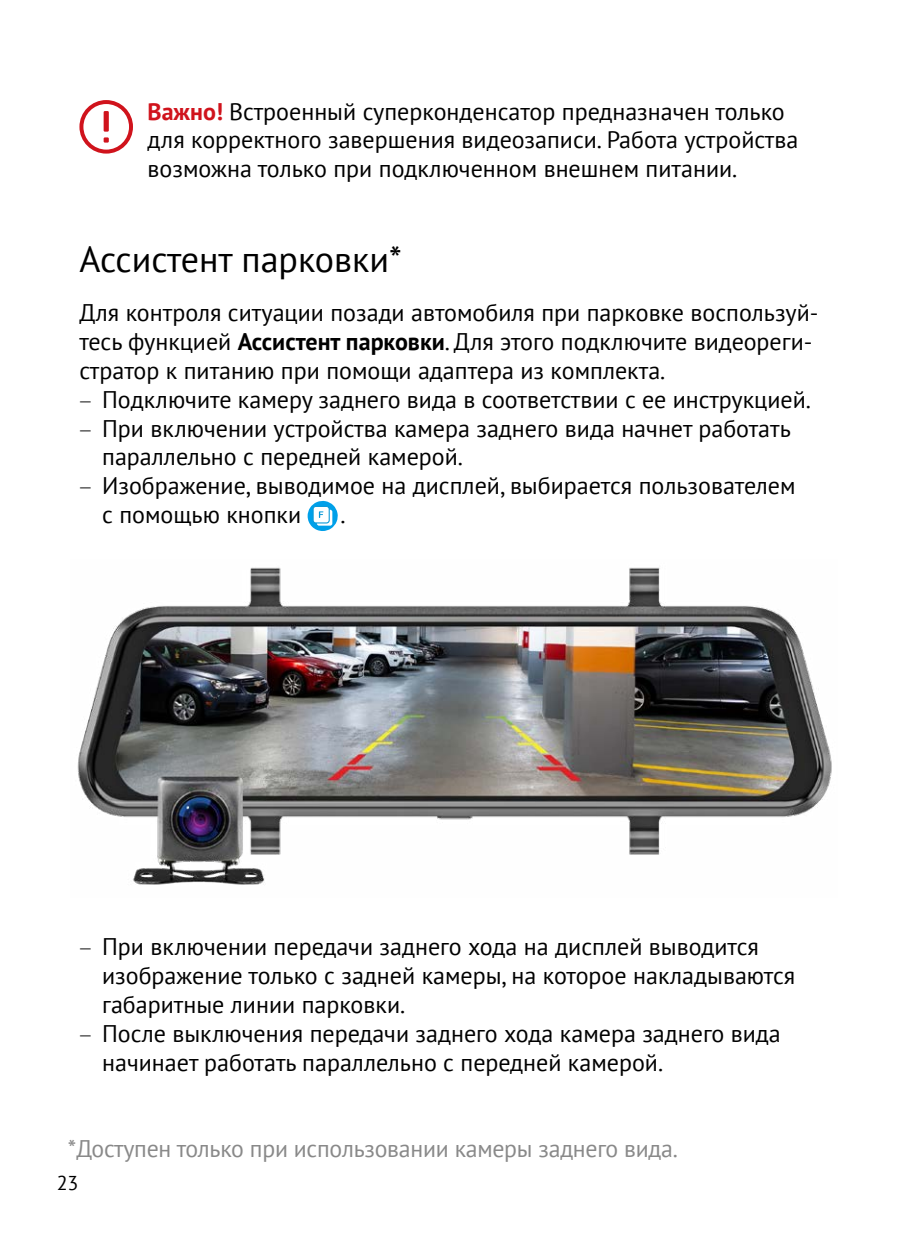
<style>
.page{position:relative;width:908px;height:1248px;background:#fff}
.page>*{position:absolute;margin:0;border:0;box-sizing:border-box;transform-origin:0 0}
.t1{font:36px "PT Sans";color:#000}
.t2{font:24px/28.8px "PT Sans";color:#000}
.t3{font:24px "PT Sans";letter-spacing:-.01em;color:#898989}
.t4{font:20px "PT Sans";color:#000}
.s1{font-weight:700;color:#d0131c}
.s2{font-weight:700}
.s3{font-family:"Myriad Pro";font-weight:300}
</style>
<div class="page">
<svg style="left:307px;top:500px;width:31px;height:31px"></svg>
<img style="left:77px;top:567px;width:755px;height:318px">
<svg style="left:104px;top:137px;width:5px;height:6px"></svg>
<div style="left:104px;top:111px;width:5px;height:21px;background:#d0131c;border-radius:2px"></div>
<div style="left:79px;top:100px;width:54px;height:54px;border:4px solid #d0131c;border-radius:50%"></div>
<p class="t2" style="left:147px;top:96px;width:652px"><span class="s1">Важно!</span> Встроенный суперконденсатор предназначен только для корректного завершения видеозаписи. Работа устройства возможна только при подключенном внешнем питании.</p>
<h1 class="t1" style="left:79px;top:236px;width:324px">Ассистент парковки*</h1>
<p class="t2" style="left:79px;top:298px;width:740px">Для контроля ситуации позади автомобиля при парковке воспользуй&shy;тесь функцией <span class="s2">Ассистент парковки</span>. Для этого подключите видеореги&shy;стратор к питанию при помощи адаптера из комплекта.</p>
<p class="t2" style="left:79px;top:384px;width:732px"><span class="s3">–</span> Подключите камеру заднего вида в соответствии с ее инструкцией.</p>
<p class="t2" style="left:102px;top:413px;width:690px;text-indent:-23px"><span class="s3">–</span> При включении устройства камера заднего вида начнет работать параллельно с передней камерой.</p>
<p class="t2" style="left:102px;top:471px;width:694px;text-indent:-23px"><span class="s3">–</span> Изображение, выводимое на дисплей, выбирается пользователем с помощью кнопки</p>
<p class="t2" style="left:340px;top:499px;width:7px">.</p>
<p class="t2" style="left:102px;top:931px;width:694px;text-indent:-23px"><span class="s3">–</span> При включении передачи заднего хода на дисплей выводится изображение только с задней камеры, на которое накладываются габаритные линии парковки.</p>
<p class="t2" style="left:102px;top:1018px;width:680px;text-indent:-23px"><span class="s3">–</span> После выключения передачи заднего хода камера заднего вида начинает работать параллельно с передней камерой.</p>
<p class="t3" style="left:68px;top:1132px;width:611px">*Доступен только при использовании камеры заднего вида.</p>
<p class="t4" style="left:57px;top:1169px;width:23px">23</p>
</div>
